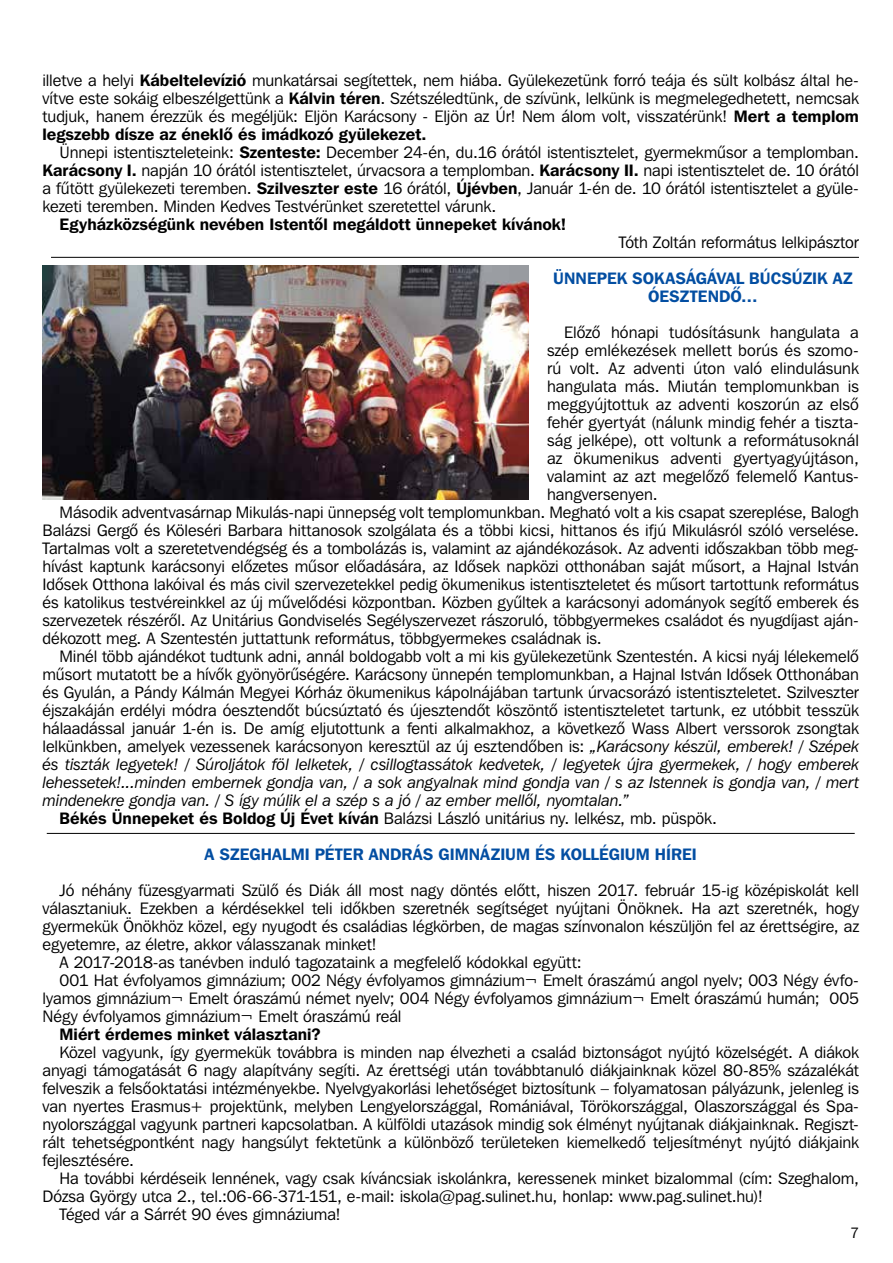
<style>
.page{position:relative;width:893px;height:1263px;background:#fff}
.page>*{position:absolute;margin:0;border:0;box-sizing:border-box;transform-origin:0 0}
.t1{font:16.5px/18px "Franklin Gothic Bk HU Book";letter-spacing:-.005em;color:#000;text-align:justify}
.t2{font:italic 16.5px "Franklin Gothic Bk HU Book";letter-spacing:-.005em;color:#000}
.t3{font:16.5px "Franklin Gothic Demi HU Demi";color:#000}
.t4{font:16.5px "Franklin Gothic Demi HU Demi";letter-spacing:.005em;color:#034ea2}
.t5{font:15px "Franklin Gothic Bk HU Book";color:#000}
.s1{font-family:"Franklin Gothic Demi HU Demi"}
.s2{font-style:italic}
</style>
<div class="page">
<hr style="left:51px;top:257px;width:808px;height:1px;background:#000">
<hr style="left:47px;top:833px;width:808px;height:1px;background:#000">
<img style="left:43px;top:266px;width:486px;height:234px">
<p class="t1" style="left:43px;top:71px;width:818px">illetve a helyi <span class="s1">Kábeltelevízió</span> munkatársai segítettek, nem hiába. Gyülekezetünk forró teája és sült kolbász által he&shy;vítve este sokáig elbeszélgettünk a <span class="s1">Kálvin téren</span>. Szétszéledtünk, de szívünk, lelkünk is megmelegedhetett, nemcsak tudjuk, hanem érezzük és megéljük: Eljön Karácsony - Eljön az Úr! Nem álom volt, visszatérünk! <span class="s1">Mert a templom</span></p>
<p class="t3" style="left:43px;top:124px;width:386px">legszebb dísze az éneklô és imádkozó gyülekezet.</p>
<p class="t1" style="left:43px;top:143px;width:818px;text-indent:17px">Ünnepi istentiszteleteink: <span class="s1">Szenteste:</span> December 24-én, du.16 órától istentisztelet, gyermekmûsor a templomban.<br><span class="s1">Karácsony I.</span> napján 10 órától istentisztelet, úrvacsora a templomban. <span class="s1">Karácsony II .</span> napi istentisztelet de. 10 órától a fûtött gyülekezeti teremben. <span class="s1">Szilveszter este</span> 16 órától, <span class="s1">Újévben</span>, Január 1-én de. 10 órától istentisztelet a gyüle&shy;kezeti teremben. Minden Kedves Testvérünket szeretettel várunk.</p>
<p class="t3" style="left:60px;top:214px;width:508px">Egyházközségünk nevében Istentôl megáldott ünnepeket kívánok!</p>
<p class="t1" style="left:619px;top:233px;width:242px">Tóth Zoltán református lelkipásztor</p>
<p class="t4" style="left:553px;top:268px;width:12px">ÜNNEPEK</p>
<p class="t4" style="left:632px;top:268px;width:12px">SOK</p>
<p class="t4" style="left:665px;top:268px;width:22px">ASÁGÁV</p>
<p class="t4" style="left:726px;top:268px;width:66px">AL BÚCSÚZIK</p>
<p class="t4" style="left:833px;top:268px;width:21px">AZ</p>
<p class="t4" style="left:648px;top:286px;width:12px">ÓESZTENDÔ</p>
<p class="t4" style="left:741px;top:286px;width:18px">…</p>
<p class="t1" style="left:564px;top:323px;width:296px">Elôzô hónapi tudósításunk hangulata a</p>
<p class="t1" style="left:547px;top:341px;width:313px">szép emlékezések mellett borús és szomo-</p>
<p class="t1" style="left:547px;top:359px;width:313px">rú volt. Az adventi úton való elindulásunk</p>
<p class="t1" style="left:547px;top:377px;width:313px">hangulata más. Miután templomunkban is</p>
<p class="t1" style="left:547px;top:395px;width:313px">meggyújtottuk az adventi koszorún az elsô</p>
<p class="t1" style="left:547px;top:413px;width:313px">fehér gyertyát (nálunk mindig fehér a tiszta-</p>
<p class="t1" style="left:547px;top:431px;width:313px">ság jelképe), ott voltunk a reformátusoknál</p>
<p class="t1" style="left:547px;top:449px;width:313px">az ökumenikus adventi gyertyagyújtáson,</p>
<p class="t1" style="left:547px;top:467px;width:313px">valamint az azt megelôzô felemelô Kantus-</p>
<p class="t1" style="left:547px;top:485px;width:112px">hangversenyen.</p>
<p class="t1" style="left:60px;top:503px;width:801px">Második adventvasárnap Mikulás-napi ünnepség volt templomunkban. Megható volt a kis csapat szereplése, Balogh</p>
<p class="t1" style="left:43px;top:521px;width:818px">Balázsi Gergô és Köleséri Barbara hittanosok szolgálata és a többi kicsi, hittanos és ifjú Mikulásról szóló verselése.</p>
<p class="t1" style="left:43px;top:539px;width:818px">Tartalmas volt a szeretetvendégség és a tombolázás is, valamint az ajándékozások. Az adventi idôszakban több meg-</p>
<p class="t1" style="left:43px;top:557px;width:818px">hívást kaptunk karácsonyi elôzetes mûsor elôadására, az Idôsek napközi otthonában saját mûsort, a Hajnal István</p>
<p class="t1" style="left:43px;top:575px;width:818px">Idôsek Otthona lakóival és más civil szervezetekkel pedig ökumenikus istentiszteletet és mûsort tartottunk református</p>
<p class="t1" style="left:43px;top:593px;width:818px">és katolikus testvéreinkkel az új mûvelôdési központban. Közben gyûltek a karácsonyi adományok segítô emberek és</p>
<p class="t1" style="left:43px;top:611px;width:818px">szervezetek részérôl. Az Unitárius Gondviselés Segélyszervezet rászoruló, többgyermekes családot és nyugdíjast aján-</p>
<p class="t1" style="left:43px;top:629px;width:561px">dékozott meg. A Szentestén juttattunk református, többgyermekes családnak is.</p>
<p class="t1" style="left:60px;top:647px;width:801px">Minél több ajándékot tudtunk adni, annál boldogabb volt a mi kis gyülekezetünk Szentestén. A kicsi nyáj lélekemelô</p>
<p class="t1" style="left:43px;top:665px;width:818px">mûsort mutatott be a hívôk gyönyörûségére. Karácsony ünnepén templomunkban, a Hajnal István Idôsek Otthonában</p>
<p class="t1" style="left:43px;top:683px;width:818px">és Gyulán, a Pándy Kálmán Megyei Kórház ökumenikus kápolnájában tartunk úrvacsorázó istentiszteletet. Szilveszter</p>
<p class="t1" style="left:43px;top:701px;width:818px">éjszakáján erdélyi módra óesztendôt búcsúztató és újesztendôt köszöntô istentiszteletet tartunk, ez utóbbit tesszük</p>
<p class="t1" style="left:43px;top:719px;width:818px">hálaadással január 1-én is. De amíg eljutottunk a fenti alkalmakhoz, a következô Wass Albert verssorok zsongtak</p>
<p class="t1" style="left:43px;top:737px;width:818px">lelkünkben, amelyek vezessenek karácsonyon keresztül az új esztendôben is: <span class="s2">„Karácsony készül, emberek! / Szépek</span></p>
<p class="t2" style="left:43px;top:754px;width:818px">és tiszták legyetek! / Súroljátok föl lelketek, / csillogtassátok kedvetek, / legyetek újra gyermekek, / hogy emberek</p>
<p class="t2" style="left:43px;top:772px;width:818px">lehessetek!...minden embernek gondja van, / a sok angyalnak mind gondja van / s az Istennek is gondja van, / mert</p>
<p class="t2" style="left:43px;top:790px;width:588px">mindenekre gondja van. / S így múlik el a szép s a jó / az ember mellôl, nyomtalan.”</p>
<p class="t1" style="left:60px;top:809px;width:659px"><span class="s1">Békés Ünnepeket és Boldog Új Évet kíván</span> Balázsi László unitárius ny. lelkész, mb. püspök.</p>
<p class="t4" style="left:205px;top:844px;width:494px">A szeghalmi Péter András Gimnázium és Kollégium hírei</p>
<p class="t1" style="left:60px;top:881px;width:801px">Jó néhány füzesgyarmati Szülô és Diák áll most nagy döntés elôtt, hiszen 2017. február 15-ig középiskolát kell</p>
<p class="t1" style="left:43px;top:899px;width:818px">választaniuk. Ezekben a kérdésekkel teli idôkben szeretnék segítséget nyújtani Önöknek. Ha azt szeretnék, hogy</p>
<p class="t1" style="left:43px;top:917px;width:818px">gyermekük Önökhöz közel, egy nyugodt és családias légkörben, de magas színvonalon készüljön fel az érettségire, az</p>
<p class="t1" style="left:43px;top:935px;width:336px">egyetemre, az életre, akkor válasszanak minket!</p>
<p class="t1" style="left:60px;top:953px;width:524px">A 2017-2018-as tanévben induló tagozataink a megfelelô kódokkal együtt:</p>
<p class="t1" style="left:60px;top:971px;width:801px">001 Hat évfolyamos gimnázium; 002 Négy évfolyamos gimnázium¬ Emelt óraszámú angol nyelv; 003 Négy évfo-</p>
<p class="t1" style="left:43px;top:989px;width:818px">lyamos gimnázium¬ Emelt óraszámú német nyelv; 004 Négy évfolyamos gimnázium¬ Emelt óraszámú humán; 005</p>
<p class="t1" style="left:43px;top:1007px;width:360px">Négy évfolyamos gimnázium¬ Emelt óraszámú reál</p>
<p class="t3" style="left:60px;top:1024px;width:263px">Miért érdemes minket választani?</p>
<p class="t1" style="left:43px;top:1043px;width:818px;text-indent:17px">Közel vagyunk, így gyermekük továbbra is minden nap élvezheti a család biztonságot nyújtó közelségét. A diákok anyagi támogatását 6 nagy alapítvány segíti. Az érettségi után továbbtanuló diákjainknak közel 80-85% százalékát felveszik a felsôoktatási intézményekbe. Nyelvgyakorlási lehetôséget biztosítunk – folyamatosan pályázunk, jelenleg is van nyertes Erasmus+ projektünk, melyben Lengyelországgal, Romániával, Törökországgal, Olaszországgal és Spa&shy;nyolországgal vagyunk partneri kapcsolatban. A külföldi utazások mindig sok élményt nyújtanak diákjainknak. Regiszt&shy;rált tehetségpontként nagy hangsúlyt fektetünk a különbözô területeken kiemelkedô teljesítményt nyújtó diákjaink fejlesztésére.</p>
<p class="t1" style="left:60px;top:1169px;width:801px">Ha további kérdéseik lennének, vagy csak kíváncsiak iskolánkra, keressenek minket bizalommal (cím: Szeghalom,</p>
<p class="t1" style="left:43px;top:1187px;width:722px">Dózsa György utca 2., tel.:06-66-371-151, e-mail: iskola@pag.sulinet.hu, honlap: www.pag.sulinet.hu)!</p>
<p class="t1" style="left:60px;top:1205px;width:283px">Téged vár a Sárrét 90 éves gimnáziuma!</p>
<p class="t5" style="left:850px;top:1223px;width:10px">7</p>
</div>
